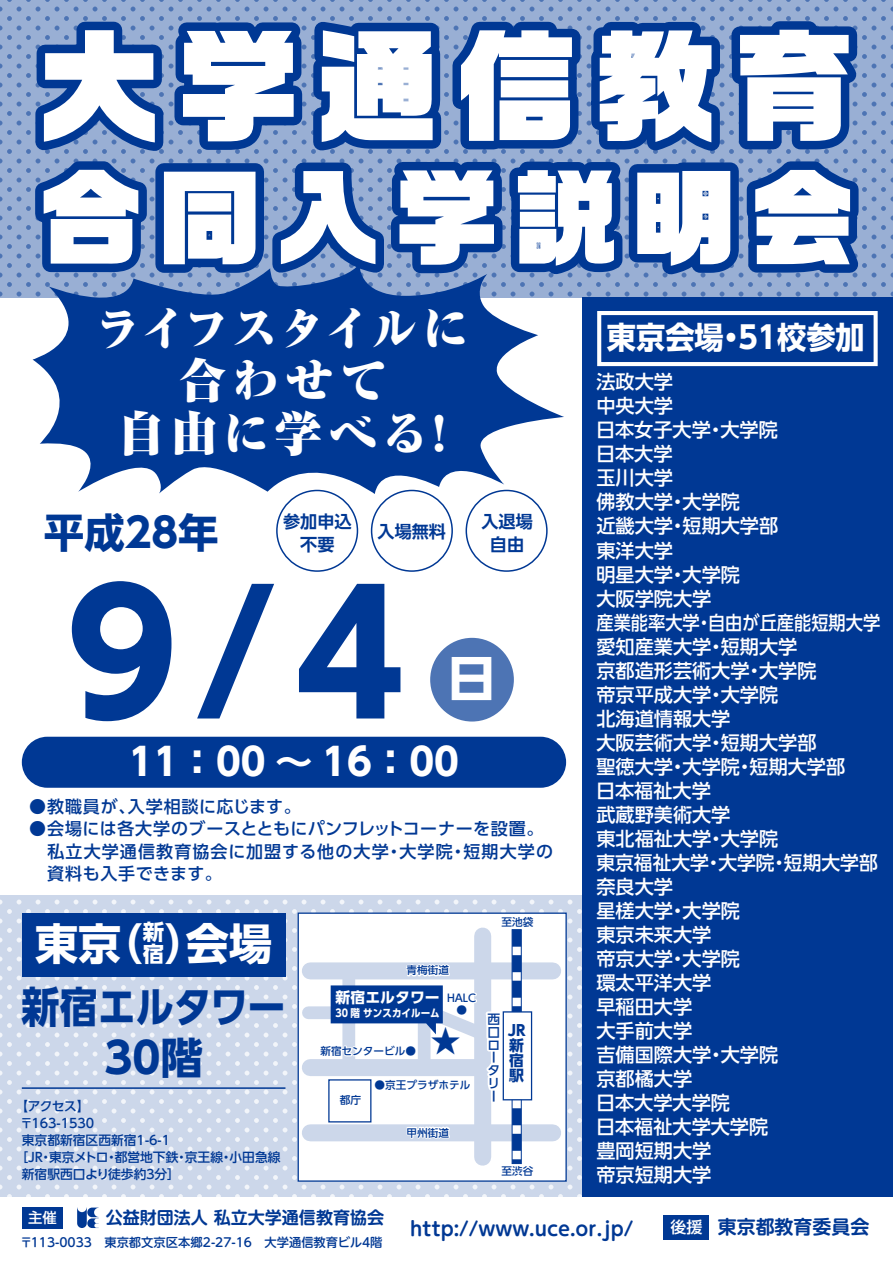
<style>
.page{position:relative;width:893px;height:1263px;background:#fff}
.page>*{position:absolute;margin:0;border:0;box-sizing:border-box;transform-origin:0 0}
.t1{font:700 167.55px "UD Shin Go Pro";color:#003894}
.t2{font:120.75px "Ro G San Srf Std UB";letter-spacing:.15em;color:#fff}
.t3{font:103.2px "Ro G San Srf Std UB";letter-spacing:.15em;color:#fff}
.t4{font:700 49.05px "UD Shin Go Pro";color:#fff}
.t5{font:900 46.8px/52.5px "Ryumin Pro";letter-spacing:.11em;color:#fff;text-align:center}
.t6{font:700 43.05px "UD Shin Go Pro";color:#fff}
.t7{font:700 42.45px/51px "UD Shin Go Pro";letter-spacing:-.005em;color:#003894;text-align:center;scale:.9 1}
.t8{font:700 40.35px "UD Shin Go Pro";color:#003894}
.t9{font:700 37.65px "UD Shin Go Pro";color:#fff}
.t10{font:700 30.75px "UD Shin Go Pro";color:#fff;scale:.95 1}
.t11{font:500 29.7px "UD Shin Go Pro";color:#003894}
.t12{font:700 21.6px "UD Shin Go Pro";color:#fff}
.t13{font:500 19.2px/24px "UD Shin Go Pro";color:#fff}
.t14{font:700 19.2px "UD Shin M Go Pro De";color:#003894}
.t15{font:700 18.9px "UD Shin M Go Pro De";color:#003894}
.t16{font:700 17.1px "UD Shin M Go Pro De";color:#003894}
.t17{font:700 17.1px/22.8px "UD Shin Go Pro De";color:#003894;text-align:center}
.t18{font:500 16.95px/22.5px "UD Shin Go Pro";letter-spacing:.045em;color:#003894}
.t19{font:700 14.85px "UD Shin Go Pro";color:#fff}
.t20{font:700 14.85px/14.9px "UD Shin Go Pro";color:#003894}
.t21{font:500 14.4px "UD Shin Go Pro";color:#fff}
.t22{font:500 12.75px/12.8px "UD Shin Go Pro";color:#003894}
.t23{font:500 12.3px "UD Shin M Go Pro";color:#003894}
.t24{font:500 10.65px/12px "UD Shin Go Pro";color:#003894;text-align:center}
.t25{font:700 10.65px "UD Shin Go Pro";color:#fff;scale:.9 1}
.s1{font-size:21.6px}
.s2{font-family:"UD Shin Go Pro";font-weight:500;font-size:15.9px;color:#fff}
</style>
<div class="page">
<svg style="left:0;top:895px;width:583px;height:302px;fill:#ccd7ea"></svg>
<svg style="left:0;top:0;width:893px;height:298px;fill:#99afd4"></svg>
<div style="left:583px;top:298px;width:310px;height:965px;background:#003894"></div>
<div style="left:276px;top:490px;width:82px;height:82px;border:2px solid #003894;border-radius:50%"></div>
<div style="left:371px;top:490px;width:82px;height:82px;border:2px solid #003894;border-radius:50%"></div>
<div style="left:466px;top:490px;width:82px;height:82px;border:2px solid #003894;border-radius:50%"></div>
<div style="left:430px;top:638px;width:84px;height:83px;background:#4d74b4;border-radius:50%"></div>
<div style="left:597px;top:311px;width:281px;height:55px;border:4px solid #fff"></div>
<div style="left:0;top:1197px;width:893px;height:66px;background:#fff"></div>
<div style="left:22px;top:913px;width:263px;height:64px;background:#003894"></div>
<div style="left:22px;top:737px;width:544px;height:51px;background:#003894;border-radius:26px"></div>
<svg style="left:23px;top:0;width:853px;height:295px"></svg>
<svg style="left:33px;top:264px;width:531px;height:230px;fill:#003894"></svg>
<hr style="left:22px;top:1087px;width:263px;height:2px;background:#003894">
<svg style="left:77px;top:1207px;width:22px;height:21px"></svg>
<div style="left:22px;top:1207px;width:41px;height:22px;background:#003894"></div>
<div style="left:298px;top:912px;width:269px;height:270px;background:#fff;border:1px solid #003894"></div>
<div style="left:310px;top:962px;width:243px;height:17px;background:#ccd7ea"></div>
<div style="left:310px;top:1124px;width:243px;height:17px;background:#ccd7ea"></div>
<div style="left:474px;top:936px;width:17px;height:221px;background:#ccd7ea"></div>
<svg style="left:512px;top:930px;width:9px;height:233px"></svg>
<div style="left:342px;top:973px;width:13px;height:93px;background:#ccd7ea"></div>
<div style="left:328px;top:1079px;width:43px;height:43px;background:#fff;border:1px solid #003894"></div>
<div style="left:503px;top:1011px;width:29px;height:89px;background:#fff;border:1px solid #003894"></div>
<svg style="left:296px;top:985px;width:208px;height:108px"></svg>
<svg style="left:405px;top:1124px;width:46px;height:18px"></svg>
<svg style="left:405px;top:962px;width:46px;height:15px"></svg>
<div style="left:664px;top:1215px;width:45px;height:25px;background:#003894"></div>
<h2 class="t2" style="left:39px;top:-4px;width:817px">大学通信教育</h2>
<h3 class="t3" style="left:39px;top:141px;width:816px">合同入学説明会</h3>
<h3 class="t5" style="left:95px;top:299px;width:375px">ライフスタイルに合わせて<br>自由に学べる！</h3>
<h3 class="t8" style="left:44px;top:500px;width:176px">平成28年</h3>
<p class="t17" style="left:283px;top:510px;width:70px">参加申込不要</p>
<p class="t17" style="left:377px;top:520px;width:70px">入場無料</p>
<p class="t17" style="left:481px;top:510px;width:53px">入退場自由</p>
<h1 class="t1" style="left:66px;top:518px;width:340px">9/4</h1>
<h3 class="t4" style="left:447px;top:638px;width:51px">日</h3>
<h3 class="t9" style="left:129px;top:731px;width:332px">11：00 ～ 16：00</h3>
<p class="t18" style="left:29px;top:794px;width:273px">●教職員が、入学相談に応じます。</p>
<p class="t18" style="left:29px;top:817px;width:525px">●会場には各大学のブースとともにパンフレットコーナーを設置。　私立大学通信教育協会に加盟する他の大学・大学院・短期大学の　資料も入手できます。</p>
<p class="t12" style="left:143px;top:914px;width:23px">新</p>
<h3 class="t6" style="left:35px;top:908px;width:238px">東京（<span class="s1">宿</span>）会場</h3>
<h3 class="t7" style="left:21px;top:980px;width:295px">新宿エルタワー<br>30階</h3>
<p class="t22" style="left:15px;top:1099px;width:76px">【アクセス】</p>
<p class="t22" style="left:20px;top:1116px;width:88px">〒163-1530　</p>
<p class="t22" style="left:22px;top:1133px;width:150px">東京都新宿区西新宿1-6-1</p>
<p class="t22" style="left:15px;top:1150px;width:267px">［ＪＲ・東京メトロ・都営地下鉄・京王線・小田急線</p>
<p class="t22" style="left:22px;top:1167px;width:160px">新宿駅西口より徒歩約３分］</p>
<p class="t24" style="left:502px;top:915px;width:33px">至池袋</p>
<p class="t24" style="left:407px;top:964px;width:44px">青梅街道</p>
<p class="t19" style="left:336px;top:985px;width:106px">新宿エルタワー</p>
<p class="t25" style="left:336px;top:1004px;width:117px">30 階 サンスカイルーム</p>
<p class="t24" style="left:447px;top:992px;width:31px">HALC ●</p>
<h3 class="t11" style="left:431px;top:1017px;width:31px">★</h3>
<p class="t24" style="left:320px;top:1045px;width:97px">新宿センタービル●</p>
<p class="t24" style="left:375px;top:1079px;width:97px">●京王プラザホテル</p>
<p class="t24" style="left:340px;top:1094px;width:23px">都庁</p>
<p class="t24" style="left:407px;top:1126px;width:44px">甲州街道</p>
<p class="t22" style="left:487px;top:1012px;width:14px">西口ロータリー</p>
<p class="t20" style="left:508px;top:1023px;width:19px">JR新宿駅</p>
<p class="t24" style="left:502px;top:1165px;width:33px">至渋谷</p>
<h3 class="t10" style="left:607px;top:312px;width:273px">東京会場・51校参加</h3>
<p class="t13" style="left:596px;top:369px;width:285px">法政大学<br>中央大学<br>日本女子大学・大学院<br>日本大学<br>玉川大学<br>佛教大学・大学院<br>近畿大学・短期大学部<br>東洋大学<br>明星大学・大学院<br>大阪学院大学<br>産業能率大学・自由が丘産能短期大学愛知産業大学・短期大学<br>京都造形芸術大学・大学院<br>帝京平成大学・大学院<br>北海道情報大学<br>大阪芸術大学・短期大学部<br>聖徳大学・大学院・短期大学部<br>日本福祉大学<br>武蔵野美術大学<br>東北福祉大学・大学院<br>東京福祉大学・大学院・短期大学部奈良大学<br>星槎大学・大学院<br>東京未来大学<br>帝京大学・大学院<br>環太平洋大学<br>早稲田大学<br>大手前大学<br>吉備国際大学・大学院<br>京都橘大学<br>日本大学大学院<br>日本福祉大学大学院<br>豊岡短期大学<br>帝京短期大学</p>
<p class="t21" style="left:28px;top:1206px;width:30px">主催</p>
<p class="t16" style="left:106px;top:1204px;width:280px">公益財団法人 私立大学通信教育協会</p>
<p class="t23" style="left:20px;top:1232px;width:364px">〒113-0033　東京都文京区本郷2-27-16　大学通信教育ビル4階</p>
<p class="t14" style="left:410px;top:1212px;width:225px">http://www.uce.or.jp/</p>
<p class="t15" style="left:670px;top:1211px;width:200px"><span class="s2">後援</span> 東京都教育委員会</p>
</div>
